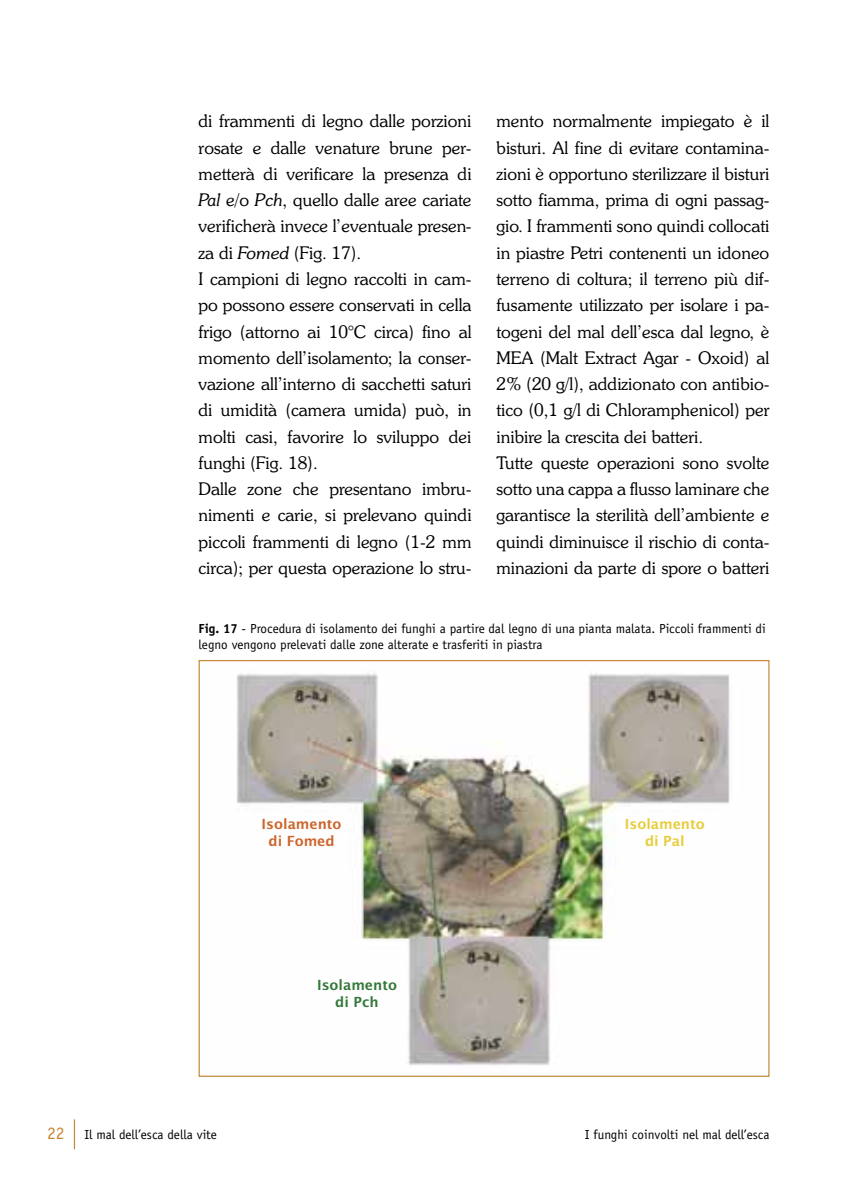
<style>
.page{position:relative;width:844px;height:1191px;background:#fff}
.page>*{position:absolute;margin:0;border:0;box-sizing:border-box;transform-origin:0 0}
.t1{font:300 17.5px/26.2px "Souvenir IT Cby BT";color:#000}
.t2{font:600 14px/17.5px "Lucida Sans";color:#cc652b;text-align:center}
.t3{font:600 14px/17.5px "Lucida Sans";color:#e7cd3b;text-align:center}
.t4{font:600 14px/17.5px "Lucida Sans";color:#34793a;text-align:center}
.t5{font:13.12px/15.8px "Officina Sans";color:#000}
.s1{font-style:italic}
.s2{font-weight:700}
.s3{font-size:17.5px;color:#c58a39}
</style>
<div class="page">
<hr style="left:74px;top:1119px;width:1px;height:30px;background:#c58a39">
<img style="left:237px;top:672px;width:493px;height:394px">
<p class="t1" style="left:198px;top:109px;width:274px">di frammenti di legno dalle porzioni rosate e dalle venature brune per&shy;metterà di verificare la presenza di <span class="s1">Pal</span> e/o <span class="s1">Pch</span>, quello dalle aree cariate verificherà invece l’eventuale presen&shy;za di <span class="s1">Fomed</span> (Fig. 17).<br>I campioni di legno raccolti in cam&shy;po possono essere conservati in cella frigo (attorno ai 10°C circa) fino al momento dell’isolamento; la conser&shy;vazione all’interno di sacchetti saturi di umidità (camera umida) può, in molti casi, favorire lo sviluppo dei funghi (Fig. 18).<br>Dalle zone che presentano imbru&shy;nimenti e carie, si prelevano quindi piccoli frammenti di legno (1-2 mm circa); per questa operazione lo stru-</p>
<p class="t1" style="left:496px;top:109px;width:274px">mento normalmente impiegato è il bisturi. Al fine di evitare contamina&shy;zioni è opportuno sterilizzare il bisturi sotto fiamma, prima di ogni passag&shy;gio. I frammenti sono quindi collocati in piastre Petri contenenti un idoneo terreno di coltura; il terreno più dif&shy;fusamente utilizzato per isolare i pa&shy;togeni del mal dell’esca dal legno, è MEA (Malt Extract Agar - Oxoid) al 2% (20 g/l), addizionato con antibio&shy;tico (0,1 g/l di Chloramphenicol) per inibire la crescita dei batteri.<br>Tutte queste operazioni sono svolte sotto una cappa a flusso laminare che garantisce la sterilità dell’ambiente e quindi diminuisce il rischio di conta&shy;minazioni da parte di spore o batteri</p>
<p class="t5" style="left:198px;top:622px;width:568px"><span class="s2">Fig. 17</span> - Procedura di isolamento dei funghi a partire dal legno di una pianta malata. Piccoli frammenti di legno vengono prelevati dalle zone alterate e trasferiti in piastra</p>
<p class="t2" style="left:261px;top:816px;width:81px">Isolamento di Fomed</p>
<p class="t3" style="left:624px;top:816px;width:81px">Isolamento di Pal</p>
<p class="t4" style="left:317px;top:977px;width:81px">Isolamento di Pch</p>
<p class="t5" style="left:47px;top:1127px;width:171px"><span class="s3">22</span> Il mal dell’esca della vite</p>
<p class="t5" style="left:584px;top:1127px;width:186px">I funghi coinvolti nel mal dell’esca</p>
</div>
